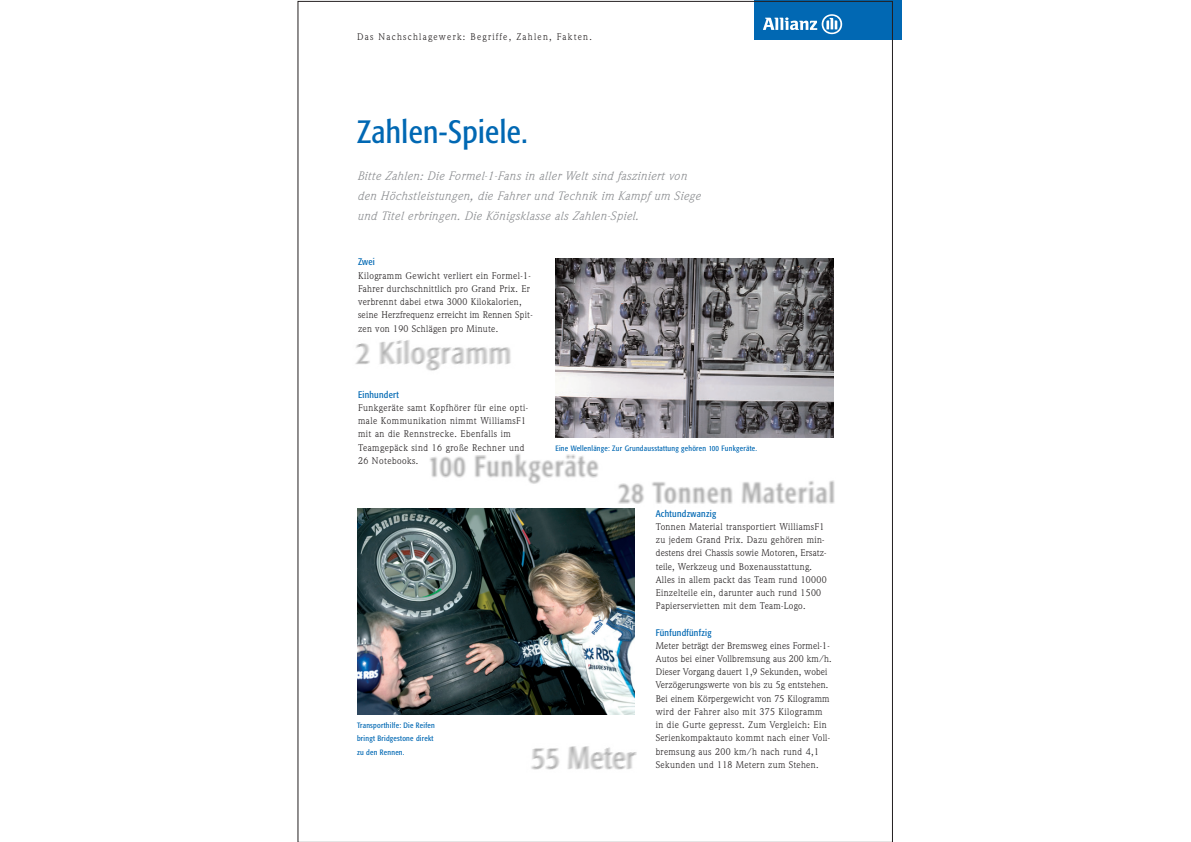
<style>
.page{position:relative;width:1191px;height:842px;background:#fff}
.page>*{position:absolute;margin:0;border:0;box-sizing:border-box;transform-origin:0 0}
.t1{font:32px "Formata Condensed";letter-spacing:.015em;color:#0168b3}
.t2{font:italic 12px/20px "Weidemann";letter-spacing:.03em;color:#8a8c8f}
.t3{font:9.5px/13.2px "Weidemann";letter-spacing:.03em;color:#231f20}
.t4{font:9.5px "Weidemann";letter-spacing:.13em;color:#231f20}
.t5{font:9.5px "Formata Condensed";letter-spacing:.025em;color:#0168b3}
.t6{font:7.7px/13.2px "Formata Condensed";letter-spacing:.03em;color:#0168b3}
</style>
<div class="page">
<div style="left:754px;top:1px;width:147px;height:39px;background:#0168b3"></div>
<svg style="left:297px;top:1px;width:596px;height:841px"></svg>
<p class="t4" style="left:357px;top:33px;width:236px">Das Nachschlagewerk: Begriffe, Zahlen, Fakten.</p>
<h1 class="t1" style="left:357px;top:118px;width:172px">Zahlen-Spiele.</h1>
<p class="t2" style="left:357px;top:166px;width:345px">Bitte Zahlen: Die Formel-1-Fans in aller Welt sind fasziniert von den Höchstleistungen, die Fahrer und Technik im Kampf um Siege und Titel erbringen. Die Königsklasse als Zahlen-Spiel.</p>
<p class="t5" style="left:358px;top:258px;width:18px">Zwei</p>
<p class="t3" style="left:358px;top:270px;width:176px">Kilogramm Gewicht verliert ein Formel-1- Fahrer durchschnittlich pro Grand Prix. Er verbrennt dabei etwa 3000 Kilokalorien, seine Herzfrequenz erreicht im Rennen Spit&shy;zen von 190 Schlägen pro Minute.</p>
<p class="t5" style="left:358px;top:390px;width:42px">Einhundert</p>
<p class="t3" style="left:358px;top:402px;width:172px">Funkgeräte samt Kopfhörer für eine opti&shy;male Kommunikation nimmt WilliamsF1 mit an die Rennstrecke. Ebenfalls im Teamgepäck sind 16 große Rechner und 26 Notebooks.</p>
<p class="t6" style="left:357px;top:719px;width:79px">Transporthilfe: Die Reifen bringt Bridgestone direkt zu den Rennen.</p>
<p class="t6" style="left:555px;top:442px;width:203px">Eine Wellenlänge: Zur Grundausstattung gehören 100 Funkgeräte.</p>
<p class="t5" style="left:656px;top:509px;width:62px">Achtundzwanzig</p>
<p class="t3" style="left:656px;top:521px;width:172px">Tonnen Material transportiert WilliamsF1 zu jedem Grand Prix. Dazu gehören min&shy;destens drei Chassis sowie Motoren, Ersatz&shy;teile, Werkzeug und Boxenausstattung.<br>Alles in allem packt das Team rund 10000<br>Einzelteile ein, darunter auch rund 1500<br>Papierservietten mit dem Team-Logo.</p>
<p class="t5" style="left:656px;top:628px;width:57px">Fünfundfünfzig</p>
<p class="t3" style="left:656px;top:640px;width:177px">Meter beträgt der Bremsweg eines Formel-1- Autos bei einer Vollbremsung aus 200 km/h.<br>Dieser Vorgang dauert 1,9 Sekunden, wobei Verzögerungswerte von bis zu 5g entstehen.<br>Bei einem Körpergewicht von 75 Kilogramm wird der Fahrer also mit 375 Kilogramm in die Gurte gepresst. Zum Vergleich: Ein Serienkompaktauto kommt nach einer Voll&shy;bremsung aus 200 km/h nach rund 4,1<br>Sekunden und 118 Metern zum Stehen.</p>
</div>
